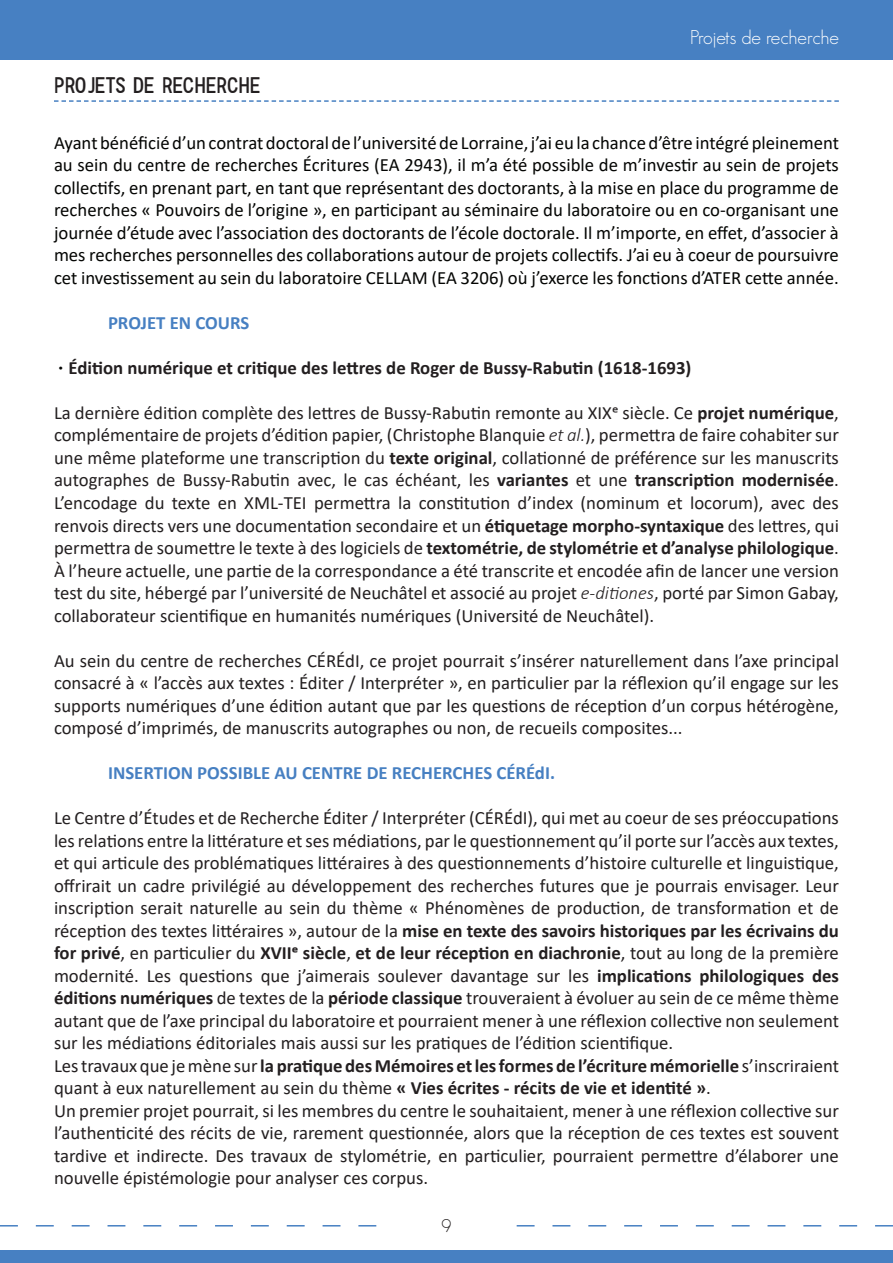
<style>
.page{position:relative;width:893px;height:1263px;background:#fff}
.page>*{position:absolute;margin:0;border:0;box-sizing:border-box;transform-origin:0 0}
.t1{font:300 22.5px "FFF";color:#231f20}
.t2{font:300 19.5px "Geosans";color:#fff}
.t3{font:18.75px/22.5px "Calibri";color:#231f20;text-align:justify}
.t4{font:18.75px/22.5px "Calibri";color:#040503;text-align:justify}
.t5{font:700 18.75px/22.5px "Calibri";color:#231f20}
.t6{font:700 18.75px "Calibri";color:#4780c2}
.t7{font:300 18px "Geosans";color:#231f20}
.s1{font-family:"Geosans";font-weight:300;font-size:18px;color:#040503}
.s2{font-weight:700}
.s3{font-weight:300;font-style:italic}
.s4{font-weight:400}
</style>
<div class="page">
<div style="left:0;top:0;width:893px;height:60px;background:#4780c2"></div>
<div style="left:0;top:1250px;width:893px;height:13px;background:#4780c2"></div>
<svg style="left:0;top:1225px;width:376px;height:1px"></svg>
<svg style="left:517px;top:1225px;width:376px;height:1px"></svg>
<svg style="left:54px;top:100px;width:785px;height:2px"></svg>
<p class="t1" style="left:54px;top:71px;width:208px">PROJETS DE RECHERCHE</p>
<p class="t2" style="left:690px;top:27px;width:150px">Projets de recherche</p>
<p class="t4" style="left:54px;top:131px;width:786px">Ayant bénéficié d’un contrat doctoral de l’université de Lorraine, j’ai eu la chance d’être intégré pleinement au sein du centre de recherches Écritures (EA 2943), il m’a été possible de m’investir au sein de projets collectifs, en prenant part, en tant que représentant des doctorants, à la mise en place du programme de recherches « Pouvoirs de l’origine », en participant au séminaire du laboratoire ou en co-organisant une journée d’étude avec l’association des doctorants de l’école doctorale. Il m’importe, en effet, d’associer à mes recherches personnelles des collaborations autour de projets collectifs. J’ai eu à coeur de poursuivre cet investissement au sein du laboratoire CELLAM (EA 3206) où j’exerce les fonctions d’ATER cette année.</p>
<p class="t6" style="left:108px;top:309px;width:143px">PROJET EN COURS</p>
<p class="t5" style="left:59px;top:356px;width:634px"><span class="s1">•</span> Édition numérique et critique des lettres de Roger de Bussy-Rabutin (1618-1693)</p>
<p class="t3" style="left:54px;top:401px;width:786px">La dernière édition complète des lettres de Bussy-Rabutin remonte au XIXe siècle. Ce <span class="s2">projet numérique</span>, complémentaire de projets d’édition papier, (Christophe Blanquie <span class="s3">et al.</span>), permettra de faire cohabiter sur une même plateforme une transcription du <span class="s2">texte original</span>, collationné de préférence sur les manuscrits autographes de Bussy-Rabutin avec, le cas échéant, les <span class="s2">variantes</span> et une <span class="s2">transcription modernisée</span>.<br>L’encodage du texte en XML-TEI permettra la constitution d’index (nominum et locorum), avec des renvois directs vers une documentation secondaire et un <span class="s2">étiquetage morpho-syntaxique</span> des lettres, qui permettra de soumettre le texte à des logiciels de <span class="s2">textométrie, de stylométrie et d’analyse philologique</span>.</p>
<p class="t3" style="left:54px;top:558px;width:786px">À l’heure actuelle, une partie de la correspondance a été transcrite et encodée afin de lancer une version test du site, hébergé par l’université de Neuchâtel et associé au projet <span class="s3">e-ditiones</span>, porté par Simon Gabay, collaborateur scientifique en humanités numériques (Université de Neuchâtel).</p>
<p class="t3" style="left:54px;top:648px;width:786px">Au sein du centre de recherches CÉRÉdI, ce projet pourrait s’insérer naturellement dans l’axe principal consacré à « l’accès aux textes : Éditer / Interpréter », en particulier par la réflexion qu’il engage sur les supports numériques d’une édition autant que par les questions de réception d’un corpus hétérogène, composé d’imprimés, de manuscrits autographes ou non, de recueils composites...</p>
<p class="t6" style="left:108px;top:759px;width:449px">INSERTION POSSIBLE AU CENTRE DE RECHERCHES CÉRÉdI.</p>
<p class="t3" style="left:54px;top:806px;width:786px">Le Centre d’Études et de Recherche Éditer / Interpréter (CÉRÉdI), qui met au coeur de ses préoccupations les relations entre la littérature et ses médiations, par le questionnement qu’il porte sur l’accès aux textes, et qui articule des problématiques littéraires à des questionnements d’histoire culturelle et linguistique, offrirait un cadre privilégié au développement des recherches futures que je pourrais envisager. Leur inscription serait naturelle au sein du thème « Phénomènes de production, de transformation et de réception des textes littéraires », autour de la <span class="s2">mise en texte des savoirs historiques par les écrivains du for privé</span>, en particulier du <span class="s2">XVIIe siècle</span>, <span class="s2">et de leur réception en diachronie</span>, tout au long de la première modernité. Les questions que j’aimerais soulever davantage sur les <span class="s2">implications philologiques des éditions numériques</span> de textes de la <span class="s2">période classique</span> trouveraient à évoluer au sein de ce même thème autant que de l’axe principal du laboratoire et pourraient mener à une réflexion collective non seulement sur les médiations éditoriales mais aussi sur les pratiques de l’édition scientifique.</p>
<p class="t5" style="left:54px;top:1054px;width:786px"><span class="s4">Les travaux que je mène sur</span> la pratique des Mémoires et les formes de l’écriture mémorielle <span class="s4">s’inscriraient quant à eux naturellement au sein du thème</span> « Vies écrites - récits de vie et identité »<span class="s4">.</span></p>
<p class="t3" style="left:54px;top:1098px;width:786px">Un premier projet pourrait, si les membres du centre le souhaitaient, mener à une réflexion collective sur l’authenticité des récits de vie, rarement questionnée, alors que la réception de ces textes est souvent tardive et indirecte. Des travaux de stylométrie, en particulier, pourraient permettre d’élaborer une nouvelle épistémologie pour analyser ces corpus.</p>
<p class="t7" style="left:442px;top:1215px;width:11px">9</p>
</div>
